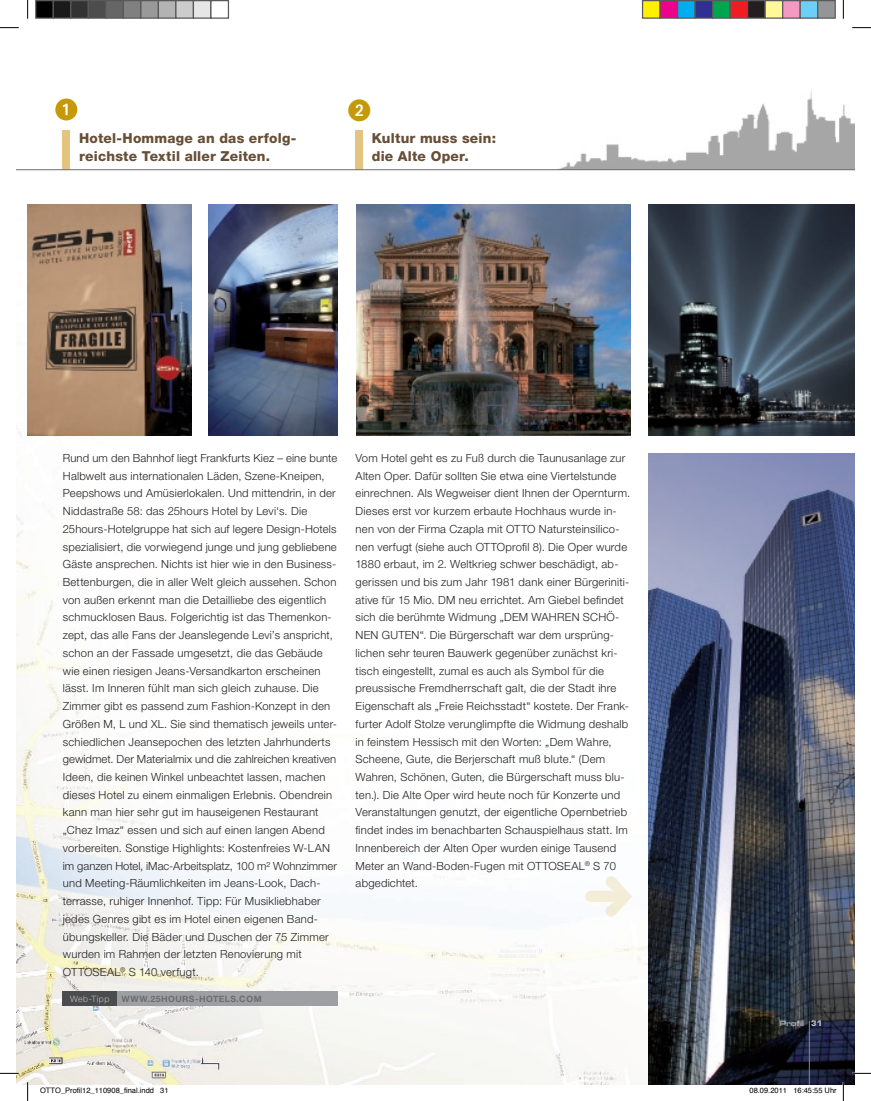
<style>
.page{position:relative;width:871px;height:1101px;background:#fff}
.page>*{position:absolute;margin:0;border:0;box-sizing:border-box;transform-origin:0 0}
.t1{font:22.5px "European Pi One";color:#c69908}
.t2{font:800 13.75px/17.8px "Helvetica Neue LT Pro";letter-spacing:.02em;color:#674e36}
.t3{font:300 11.25px/17.8px "Helvetica Neue LT Pro";letter-spacing:.02em;color:#231f20}
.t4{font:700 8.75px "Helvetica Neue LT Std";letter-spacing:.055em;color:#6c6d70}
.t5{font:300 8.75px "Helvetica Neue LT Std";letter-spacing:.045em;color:#bcbdc0}
.t6{font:7.5px "Helvetica";color:#000}
.t7{font:7.5px "Eurostile Bold Extended Two";letter-spacing:-.05em;color:#fff}
.s1{font-family:"Eurostile";font-weight:700}
</style>
<div class="page">
<img style="left:17px;top:204px;width:751px;height:880px">
<img style="left:559px;top:90px;width:294px;height:79px">
<img style="left:28px;top:205px;width:163px;height:230px">
<img style="left:648px;top:453px;width:205px;height:631px">
<img style="left:208px;top:205px;width:130px;height:230px">
<img style="left:648px;top:205px;width:205px;height:230px">
<img style="left:356px;top:205px;width:273px;height:230px">
<hr style="left:808px;top:1021px;width:1px;height:63px;background:#6c91a2">
<div style="left:63px;top:130px;width:7px;height:40px;background:#e3c481"></div>
<div style="left:355px;top:130px;width:7px;height:40px;background:#e3c481"></div>
<svg style="left:55px;top:98px;width:22px;height:22px"></svg>
<div style="left:63px;top:991px;width:55px;height:15px;background:#4b4c4d"></div>
<div style="left:118px;top:991px;width:220px;height:15px;background:#9d9fa2"></div>
<hr style="left:17px;top:169px;width:836px;height:1px;background:#716c6b">
<svg style="left:0;top:27px;width:19px;height:1px"></svg>
<svg style="left:852px;top:27px;width:18px;height:1px"></svg>
<svg style="left:0;top:1072px;width:19px;height:2px"></svg>
<svg style="left:851px;top:1072px;width:19px;height:2px"></svg>
<svg style="left:27px;top:0;width:1px;height:19px"></svg>
<svg style="left:27px;top:1082px;width:1px;height:18px"></svg>
<svg style="left:842px;top:0;width:1px;height:19px"></svg>
<svg style="left:842px;top:1082px;width:1px;height:18px"></svg>
<div style="left:36px;top:1px;width:17px;height:17px;background:#000"></div>
<div style="left:35px;top:0;width:19px;height:19px;border:1px solid #595959"></div>
<div style="left:53px;top:1px;width:18px;height:17px;background:#1a1a1a"></div>
<div style="left:53px;top:0;width:18px;height:19px;border:1px solid #595959"></div>
<div style="left:71px;top:1px;width:17px;height:17px;background:#333"></div>
<div style="left:70px;top:0;width:19px;height:19px;border:1px solid #595959"></div>
<div style="left:88px;top:1px;width:18px;height:17px;background:#4d4d4d"></div>
<div style="left:88px;top:0;width:18px;height:19px;border:1px solid #595959"></div>
<div style="left:106px;top:1px;width:17px;height:17px;background:#666"></div>
<div style="left:105px;top:0;width:19px;height:19px;border:1px solid #595959"></div>
<div style="left:123px;top:1px;width:18px;height:17px;background:#808080"></div>
<div style="left:123px;top:0;width:18px;height:19px;border:1px solid #595959"></div>
<div style="left:141px;top:1px;width:17px;height:17px;background:#999"></div>
<div style="left:140px;top:0;width:19px;height:19px;border:1px solid #595959"></div>
<div style="left:158px;top:1px;width:18px;height:17px;background:#b3b3b3"></div>
<div style="left:158px;top:0;width:18px;height:19px;border:1px solid #595959"></div>
<div style="left:176px;top:1px;width:17px;height:17px;background:#ccc"></div>
<div style="left:175px;top:0;width:19px;height:19px;border:1px solid #595959"></div>
<div style="left:193px;top:1px;width:18px;height:17px;background:#e6e6e6"></div>
<div style="left:193px;top:0;width:18px;height:19px;border:1px solid #595959"></div>
<div style="left:210px;top:0;width:19px;height:19px;border:1px solid #595959"></div>
<div style="left:642px;top:1px;width:17px;height:17px;background:#fff101"></div>
<div style="left:641px;top:0;width:19px;height:19px;border:1px solid #595959"></div>
<div style="left:659px;top:1px;width:18px;height:17px;background:#ed028c"></div>
<div style="left:659px;top:0;width:19px;height:19px;border:1px solid #595959"></div>
<div style="left:677px;top:1px;width:17px;height:17px;background:#00aeef"></div>
<div style="left:676px;top:0;width:19px;height:19px;border:1px solid #595959"></div>
<div style="left:694px;top:1px;width:18px;height:17px;background:#2e3092"></div>
<div style="left:694px;top:0;width:19px;height:19px;border:1px solid #595959"></div>
<div style="left:712px;top:1px;width:17px;height:17px;background:#00a54f"></div>
<div style="left:711px;top:0;width:19px;height:19px;border:1px solid #595959"></div>
<div style="left:729px;top:1px;width:18px;height:17px;background:#ee1d23"></div>
<div style="left:729px;top:0;width:19px;height:19px;border:1px solid #595959"></div>
<div style="left:747px;top:1px;width:17px;height:17px;background:#231f20"></div>
<div style="left:746px;top:0;width:19px;height:19px;border:1px solid #595959"></div>
<div style="left:764px;top:1px;width:18px;height:17px;background:#fff79a"></div>
<div style="left:764px;top:0;width:19px;height:19px;border:1px solid #595959"></div>
<div style="left:782px;top:1px;width:17px;height:17px;background:#f499c2"></div>
<div style="left:781px;top:0;width:19px;height:19px;border:1px solid #595959"></div>
<div style="left:799px;top:1px;width:18px;height:17px;background:#6bcff6"></div>
<div style="left:799px;top:0;width:19px;height:19px;border:1px solid #595959"></div>
<div style="left:817px;top:1px;width:17px;height:17px;background:#939598"></div>
<div style="left:816px;top:0;width:19px;height:19px;border:1px solid #595959"></div>
<svg style="left:585px;top:874px;width:47px;height:43px"></svg>
<p class="t2" style="left:79px;top:129px;width:219px">Hotel-Hommage an das erfolg&shy;reichste Textil aller Zeiten.</p>
<h1 class="t1" style="left:348px;top:97px;width:24px">2</h1>
<p class="t2" style="left:372px;top:129px;width:126px">Kultur muss sein: die Alte Oper.</p>
<p class="t3" style="left:63px;top:449px;width:276px">Rund um den Bahnhof liegt Frankfurts Kiez – eine bunte Halbwelt aus internationalen Läden, Szene-Kneipen, Peepshows und Amüsierlokalen. Und mittendrin, in der Niddastraße 58: das 25hours Hotel by Levi‘s. Die 25hours-Hotelgruppe hat sich auf legere Design-Hotels spezialisiert, die vorwiegend junge und jung gebliebene Gäste ansprechen. Nichts ist hier wie in den Business-Bettenburgen, die in aller Welt gleich aussehen. Schon von außen erkennt man die Detailliebe des eigentlich schmucklosen Baus. Folgerichtig ist das Themenkon&shy;zept, das alle Fans der Jeanslegende Levi’s anspricht, schon an der Fassade umgesetzt, die das Gebäude wie einen riesigen Jeans-Versandkarton erscheinen lässt. Im Inneren fühlt man sich gleich zuhause. Die Zimmer gibt es passend zum Fashion-Konzept in den Größen M, L und XL. Sie sind thematisch jeweils unter&shy;schiedlichen Jeansepochen des letzten Jahrhunderts gewidmet. Der Materialmix und die zahlreichen kreativen Ideen, die keinen Winkel unbeachtet lassen, machen dieses Hotel zu einem einmaligen Erlebnis. Obendrein kann man hier sehr gut im hauseigenen Restaurant „Chez Imaz“ essen und sich auf einen langen Abend vorbereiten. Sonstige Highlights: Kostenfreies W-LAN im ganzen Hotel, iMac-Arbeitsplatz, 100 m² Wohnzimmer und Meeting-Räumlichkeiten im Jeans-Look, Dach&shy;terrasse, ruhiger Innenhof. Tipp: Für Musikliebhaber jedes Genres gibt es im Hotel einen eigenen Band&shy;übungskeller. Die Bäder und Duschen der 75 Zimmer wurden im Rahmen der letzten Renovierung mit OTTOSEAL<sup>®</sup> S 140 verfugt.</p>
<p class="t5" style="left:70px;top:993px;width:41px">Web-Tipp</p>
<p class="t4" style="left:121px;top:993px;width:10px">WWW</p>
<p class="t4" style="left:147px;top:993px;width:35px">.25HOURS-H</p>
<p class="t4" style="left:206px;top:993px;width:57px">OTELS.COM</p>
<p class="t3" style="left:355px;top:449px;width:276px">Vom Hotel geht es zu Fuß durch die Taunusanlage zur Alten Oper. Dafür sollten Sie etwa eine Viertelstunde einrechnen. Als Wegweiser dient Ihnen der Opernturm.<br>Dieses erst vor kurzem erbaute Hochhaus wurde in&shy;nen von der Firma Czapla mit OTTO Natursteinsilico&shy;nen verfugt (siehe auch OTTOprofil 8). Die Oper wurde 1880 erbaut, im 2. Weltkrieg schwer beschädigt, ab&shy;gerissen und bis zum Jahr 1981 dank einer Bürgeriniti&shy;ative für 15 Mio. DM neu errichtet. Am Giebel befindet sich die berühmte Widmung „DEM WAHREN SCHÖ-NEN GUTEN“. Die Bürgerschaft war dem ursprüng&shy;lichen sehr teuren Bauwerk gegenüber zunächst kri&shy;tisch eingestellt, zumal es auch als Symbol für die preussische Fremdherrschaft galt, die der Stadt ihre Eigenschaft als „Freie Reichsstadt“ kostete. Der Frank&shy;furter Adolf Stolze verunglimpfte die Widmung deshalb in feinstem Hessisch mit den Worten: „Dem Wahre, Scheene, Gute, die Berjerschaft muß blute.“ (Dem Wahren, Schönen, Guten, die Bürgerschaft muss blu&shy;ten.). Die Alte Oper wird heute noch für Konzerte und Veranstaltungen genutzt, der eigentliche Opernbetrieb findet indes im benachbarten Schauspielhaus statt. Im Innenbereich der Alten Oper wurden einige Tausend Meter an Wand-Boden-Fugen mit OTTOSEAL<sup>®</sup> S 70 abgedichtet.</p>
<p class="t7" style="left:778px;top:1018px;width:44px">Profil <span class="s1">31</span></p>
<p class="t6" style="left:40px;top:1085px;width:130px">OTTO_Profil12_110908_final.indd 31</p>
<p class="t6" style="left:749px;top:1085px;width:89px">08.09.2011 16:45:55 Uhr</p>
</div>
